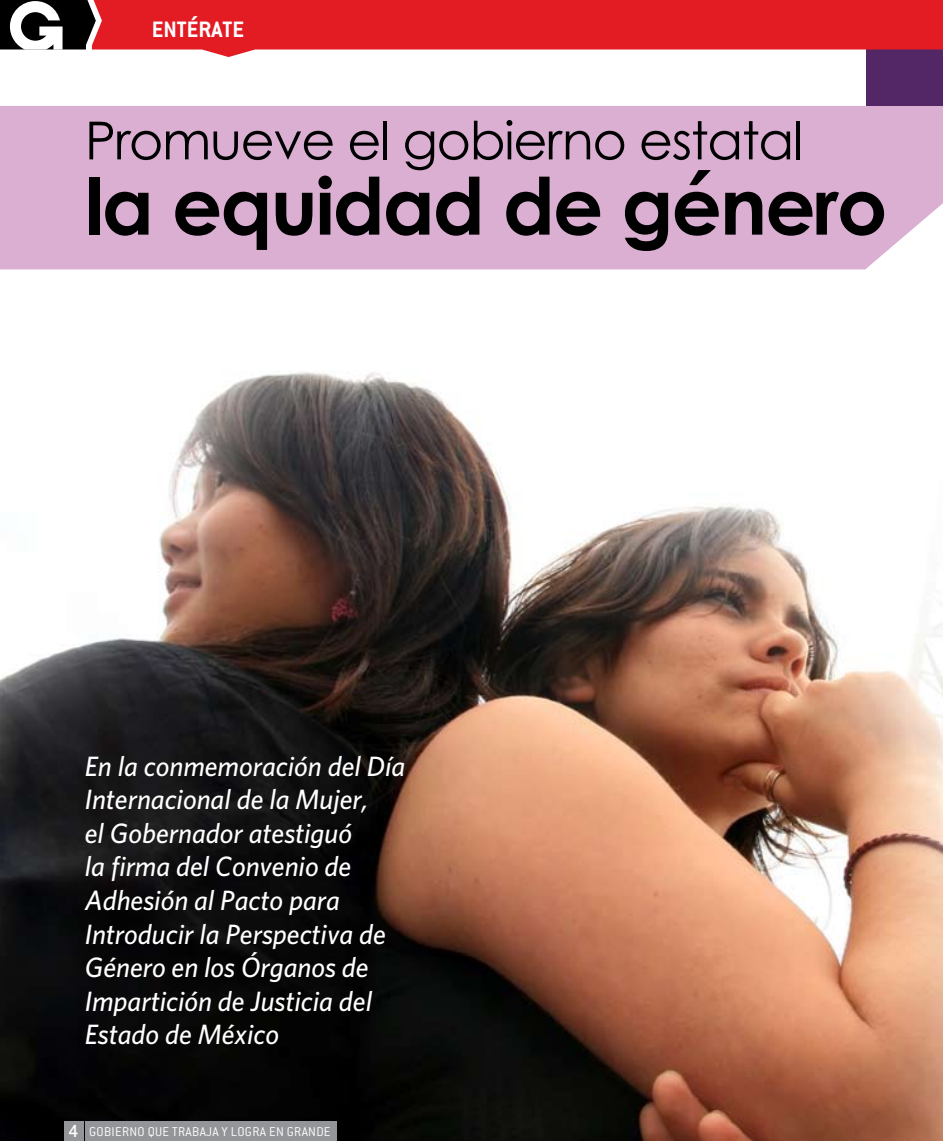
<style>
.page{position:relative;width:943px;height:1141px;background:#fff}
.page>*{position:absolute;margin:0;border:0;box-sizing:border-box;transform-origin:0 0}
.t1{font:700 78.75px "Century Gothic";letter-spacing:-.025em;color:#000}
.t2{font:52.5px "Century Gothic";letter-spacing:-.025em;color:#000}
.t3{font:italic 500 28px/33.6px "Whitney HTF";color:#fff}
.t4{font:700 24.5px "Conduit ITC";color:#fff}
.t5{font:300 14px "Conduit ITC";letter-spacing:.02em;color:#fff}
.s1{font-weight:500;font-size:19.25px}
</style>
<div class="page">
<img style="left:0;top:269px;width:943px;height:872px">
<div style="left:0;top:106px;width:943px;height:163px;background:#dbafd2"></div>
<div style="left:866px;top:47px;width:77px;height:59px;background:#532766"></div>
<svg style="left:96px;top:0;width:847px;height:57px;fill:#e31b23"></svg>
<svg style="left:0;top:0;width:96px;height:50px"></svg>
<div style="left:85px;top:1121px;width:251px;height:20px;background:#939598"></div>
<div style="left:64px;top:1121px;width:19px;height:20px;background:#939598"></div>
<p class="t4" style="left:152px;top:15px;width:94px">ENTÉRATE</p>
<h2 class="t2" style="left:85px;top:108px;width:720px">Promueve el gobierno estatal</h2>
<h1 class="t1" style="left:85px;top:157px;width:804px">la equidad de género</h1>
<p class="t3" style="left:85px;top:748px;width:322px">En la conmemoración del Día<br>Internacional de la Mujer,<br>el Gobernador atestiguó<br>la firma del Convenio de<br>Adhesión al Pacto para<br>Introducir la Perspectiva de<br>Género en los Órganos de<br>Impartición de Justicia del<br>Estado de México</p>
<p class="t5" style="left:68px;top:1124px;width:264px"><span class="s1">4</span> GOBIERNO QUE TRABAJA Y LOGRA EN GRANDE</p>
</div>
